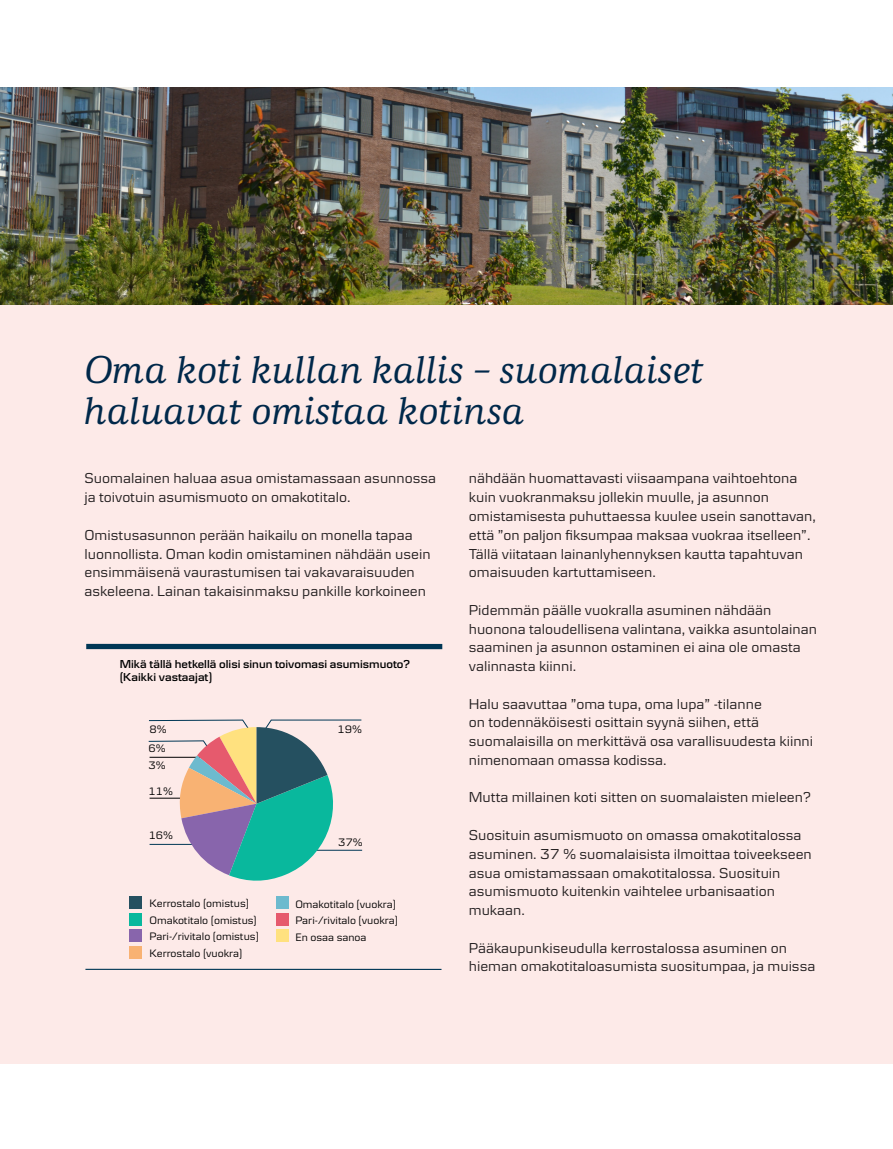
<style>
.page{position:relative;width:893px;height:1149px;background:#fff}
.page>*{position:absolute;margin:0;border:0;box-sizing:border-box;transform-origin:0 0}
.Rubrik_-_lille{font:italic 500 40.5px/40.5px "Danske Human";color:#00284a}
.t1{font:15px/18.8px "Danske Textv 2";color:#231f20}
.t2{font:600 12px/13.5px "Danske Textv 2";color:#000}
.t3{font:11.25px/16.5px "Danske Textv 2";color:#000}
</style>
<div class="page">
<div style="left:0;top:87px;width:893px;height:976px;background:#fdeae8"></div>
<img style="left:0;top:87px;width:892px;height:217px">
<div style="left:86px;top:643px;width:356px;height:6px;background:#003755"></div>
<hr style="left:85px;top:968px;width:356px;height:1px;background:#003755">
<div style="left:130px;top:896px;width:12px;height:12px;background:#255060"></div>
<div style="left:130px;top:913px;width:12px;height:12px;background:#09b89d"></div>
<div style="left:130px;top:929px;width:12px;height:12px;background:#8865ac"></div>
<div style="left:130px;top:945px;width:12px;height:12px;background:#f8b273"></div>
<div style="left:276px;top:896px;width:12px;height:12px;background:#6dbace"></div>
<div style="left:276px;top:913px;width:12px;height:12px;background:#e65a6d"></div>
<div style="left:276px;top:929px;width:12px;height:12px;background:#ffe17f"></div>
<svg style="left:148px;top:719px;width:214px;height:162px"></svg>
<p class="Rubrik_-_lille" style="left:85px;top:350px;width:621px">Oma koti kullan kallis – suomalaiset haluavat omistaa kotinsa</p>
<p class="t1" style="left:85px;top:468px;width:353px">Suomalainen haluaa asua omistamassaan asunnossa ja toivotuin asumismuoto on omakotitalo.</p>
<p class="t1" style="left:85px;top:525px;width:348px">Omistusasunnon perään haikailu on monella tapaa luonnollista. Oman kodin omistaminen nähdään usein ensimmäisenä vaurastumisen tai vakavaraisuuden askeleena. Lainan takaisinmaksu pankille korkoineen</p>
<p class="t2" style="left:120px;top:656px;width:292px">Mikä tällä hetkellä olisi sinun toivomasi asumismuoto? (Kaikki vastaajat)</p>
<p class="t3" style="left:149px;top:720px;width:19px">8%</p>
<p class="t3" style="left:149px;top:756px;width:19px">3%</p>
<p class="t3" style="left:149px;top:782px;width:26px">11%</p>
<p class="t3" style="left:149px;top:739px;width:19px">6%</p>
<p class="t3" style="left:149px;top:826px;width:26px">16%</p>
<p class="t3" style="left:150px;top:894px;width:111px">Kerrostalo (omistus)<br>Omakotitalo (omistus)<br>Pari-/rivitalo (omistus)<br>Kerrostalo (vuokra)</p>
<p class="t3" style="left:338px;top:720px;width:26px">19%</p>
<p class="t3" style="left:338px;top:833px;width:26px">37%</p>
<p class="t3" style="left:295px;top:895px;width:104px">Omakotitalo (vuokra)<br>Pari-/rivitalo (vuokra)<br>En osaa sanoa</p>
<p class="t1" style="left:469px;top:468px;width:349px">nähdään huomattavasti viisaampana vaihtoehtona kuin vuokranmaksu jollekin muulle, ja asunnon omistamisesta puhuttaessa kuulee usein sanottavan, että ”on paljon fiksumpaa maksaa vuokraa itselleen”.<br>Tällä viitataan lainanlyhennyksen kautta tapahtuvan omaisuuden kartuttamiseen.</p>
<p class="t1" style="left:469px;top:600px;width:350px">Pidemmän päälle vuokralla asuminen nähdään huonona taloudellisena valintana, vaikka asuntolainan saaminen ja asunnon ostaminen ei aina ole omasta valinnasta kiinni.</p>
<p class="t1" style="left:469px;top:693px;width:346px">Halu saavuttaa ”oma tupa, oma lupa” -tilanne<br>on todennäköisesti osittain syynä siihen, että suomalaisilla on merkittävä osa varallisuudesta kiinni nimenomaan omassa kodissa.</p>
<p class="t1" style="left:469px;top:787px;width:344px">Mutta millainen koti sitten on suomalaisten mieleen?</p>
<p class="t1" style="left:469px;top:825px;width:344px">Suosituin asumismuoto on omassa omakotitalossa asuminen. 37 % suomalaisista ilmoittaa toiveekseen asua omistamassaan omakotitalossa. Suosituin asumismuoto kuitenkin vaihtelee urbanisaation mukaan.</p>
<p class="t1" style="left:469px;top:937px;width:348px">Pääkaupunkiseudulla kerrostalossa asuminen on hieman omakotitaloasumista suositumpaa, ja muissa</p>
</div>
